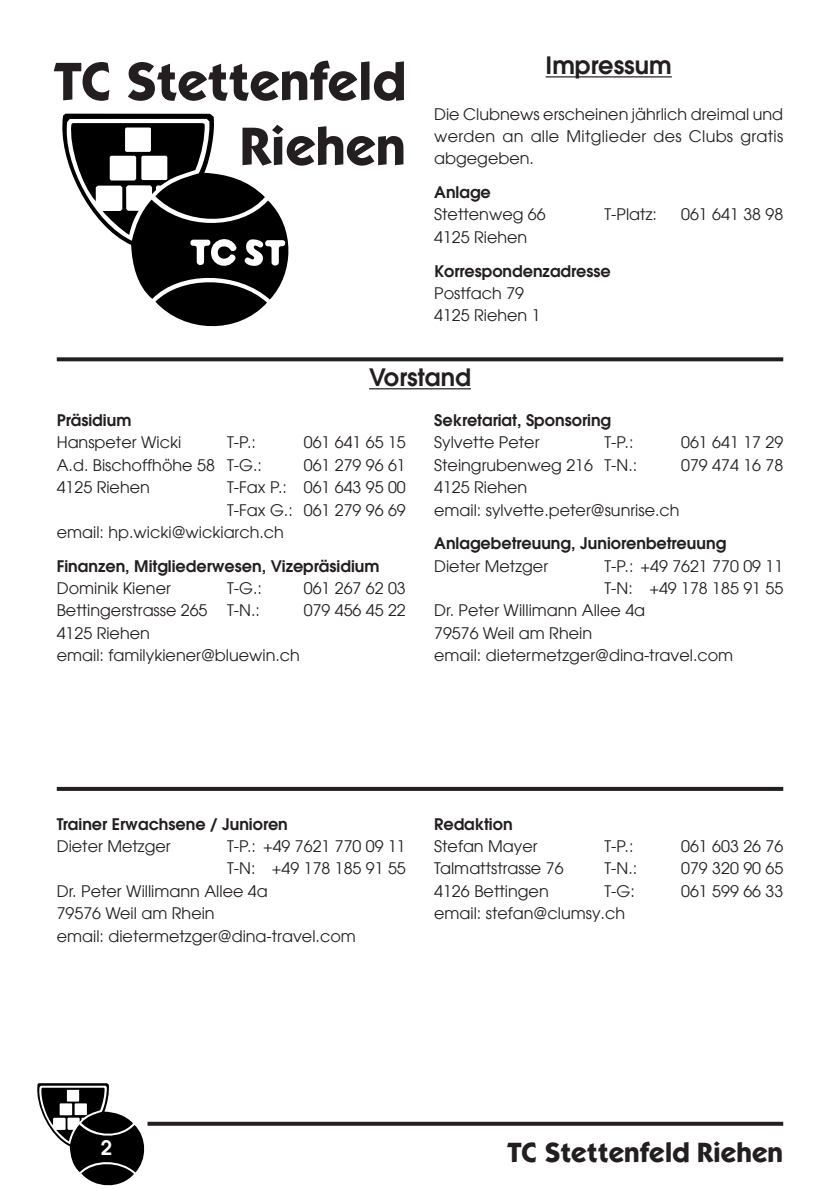
<style>
.page{position:relative;width:840px;height:1191px;background:#fff}
.page>*{position:absolute;margin:0;border:0;box-sizing:border-box;transform-origin:0 0}
.t1{font:700 54px "Itc Kabel LT";color:#231f20}
.t2{font:700 28px "Itc Kabel LT";color:#231f20}
.Impressum_Titel{font:600 24px "Avant Garde LT";color:#231f20}
.Seitennummer{font:600 20px "Avant Garde LT";color:#fff}
.Impressum_Adressen{font:16px "Avant Garde LT";color:#231f20}
.Impressum_Zwischenti{font:600 16px "Avant Garde LT";color:#231f20}
.Impressum_Haupttext{font:16px/22.4px "Avant Garde LT";letter-spacing:.02em;color:#231f20;text-align:justify}
</style>
<div class="page">
<svg style="left:62px;top:114px;width:227px;height:155px"></svg>
<svg style="left:69px;top:123px;width:217px;height:204px"></svg>
<hr style="left:545px;top:76px;width:126px;height:1px;background:#231f20">
<svg style="left:57px;top:357px;width:725px;height:4px;background:#353132"></svg>
<svg style="left:57px;top:787px;width:725px;height:4px;background:#272324"></svg>
<hr style="left:369px;top:388px;width:101px;height:1px;background:#231f20">
<svg style="left:37px;top:1083px;width:108px;height:103px"></svg>
<div style="left:122px;top:1142px;width:21px;height:16px;background:#000"></div>
<svg style="left:147px;top:1121px;width:635px;height:4px;background:#4d4a4b"></svg>
<p class="t1" style="left:54px;top:49px;width:353px">TC Stettenfeld</p>
<p class="t1" style="left:240px;top:113px;width:167px">Riehen</p>
<p class="Impressum_Titel" style="left:545px;top:50px;width:128px">Impressum</p>
<p class="Impressum_Haupttext" style="left:434px;top:102px;width:350px">Die Clubnews erscheinen jährlich dreimal und werden an alle Mitglieder des Clubs gratis abgegeben.</p>
<p class="Impressum_Zwischenti" style="left:434px;top:182px;width:58px">Anlage</p>
<p class="Impressum_Adressen" style="left:434px;top:205px;width:113px">Stettenweg 66</p>
<p class="Impressum_Adressen" style="left:604px;top:205px;width:54px">T-Platz:</p>
<p class="Impressum_Adressen" style="left:680px;top:205px;width:103px">061 641 38 98</p>
<p class="Impressum_Adressen" style="left:434px;top:227px;width:95px">4125 Riehen</p>
<p class="Impressum_Zwischenti" style="left:434px;top:260px;width:178px">Korrespondenzadresse</p>
<p class="Impressum_Adressen" style="left:434px;top:284px;width:91px">Postfach 79</p>
<p class="Impressum_Adressen" style="left:434px;top:306px;width:108px">4125 Riehen 1</p>
<p class="Impressum_Titel" style="left:369px;top:362px;width:103px">Vorstand</p>
<p class="Impressum_Zwischenti" style="left:57px;top:409px;width:76px">Präsidium</p>
<p class="Impressum_Adressen" style="left:57px;top:433px;width:126px">Hanspeter Wicki</p>
<p class="Impressum_Adressen" style="left:227px;top:433px;width:31px">T-P.:</p>
<p class="Impressum_Adressen" style="left:303px;top:433px;width:103px">061 641 65 15</p>
<p class="Impressum_Adressen" style="left:57px;top:455px;width:207px">A.d. Bischoffhöhe 58 T-G.:</p>
<p class="Impressum_Adressen" style="left:303px;top:455px;width:103px">061 279 96 61</p>
<p class="Impressum_Adressen" style="left:57px;top:478px;width:95px">4125 Riehen</p>
<p class="Impressum_Adressen" style="left:227px;top:478px;width:180px">T-Fax P.: 061 643 95 00</p>
<p class="Impressum_Adressen" style="left:227px;top:500px;width:180px">T-Fax G.: 061 279 96 69</p>
<p class="Impressum_Adressen" style="left:57px;top:522px;width:229px">email: hp.wicki@wickiarch.ch</p>
<p class="Impressum_Zwischenti" style="left:57px;top:555px;width:324px">Finanzen, Mitgliederwesen, Vizepräsidium</p>
<p class="Impressum_Adressen" style="left:57px;top:579px;width:116px">Dominik Kiener</p>
<p class="Impressum_Adressen" style="left:227px;top:579px;width:36px">T-G.:</p>
<p class="Impressum_Adressen" style="left:303px;top:579px;width:103px">061 267 62 03</p>
<p class="Impressum_Adressen" style="left:57px;top:601px;width:204px">Bettingerstrasse 265 T-N.:</p>
<p class="Impressum_Adressen" style="left:303px;top:601px;width:103px">079 456 45 22</p>
<p class="Impressum_Adressen" style="left:57px;top:623px;width:95px">4125 Riehen</p>
<p class="Impressum_Adressen" style="left:57px;top:646px;width:245px">email: familykiener@bluewin.ch</p>
<p class="Impressum_Zwischenti" style="left:434px;top:409px;width:178px">Sekretariat, Sponsoring</p>
<p class="Impressum_Adressen" style="left:434px;top:433px;width:107px">Sylvette Peter</p>
<p class="Impressum_Adressen" style="left:604px;top:433px;width:31px">T-P.:</p>
<p class="Impressum_Adressen" style="left:680px;top:433px;width:103px">061 641 17 29</p>
<p class="Impressum_Adressen" style="left:434px;top:455px;width:204px">Steingrubenweg 216 T-N.:</p>
<p class="Impressum_Adressen" style="left:680px;top:455px;width:103px">079 474 16 78</p>
<p class="Impressum_Adressen" style="left:434px;top:478px;width:95px">4125 Riehen</p>
<p class="Impressum_Adressen" style="left:434px;top:500px;width:247px">email: sylvette.peter@sunrise.ch</p>
<p class="Impressum_Zwischenti" style="left:434px;top:533px;width:293px">Anlagebetreuung, Juniorenbetreuung</p>
<p class="Impressum_Adressen" style="left:434px;top:556px;width:115px">Dieter Metzger</p>
<p class="Impressum_Adressen" style="left:604px;top:556px;width:180px">T-P.: +49 7621 770 09 11</p>
<p class="Impressum_Adressen" style="left:604px;top:579px;width:180px">T-N: +49 178 185 91 55</p>
<p class="Impressum_Adressen" style="left:434px;top:601px;width:212px">Dr. Peter Willimann Allee 4a</p>
<p class="Impressum_Adressen" style="left:434px;top:623px;width:159px">79576 Weil am Rhein</p>
<p class="Impressum_Adressen" style="left:434px;top:646px;width:300px">email: dietermetzger@dina-travel.com</p>
<p class="Impressum_Zwischenti" style="left:57px;top:813px;width:232px">Trainer Erwachsene / Junioren</p>
<p class="Impressum_Adressen" style="left:57px;top:836px;width:115px">Dieter Metzger</p>
<p class="Impressum_Adressen" style="left:227px;top:836px;width:180px">T-P.: +49 7621 770 09 11</p>
<p class="Impressum_Adressen" style="left:227px;top:859px;width:180px">T-N: +49 178 185 91 55</p>
<p class="Impressum_Adressen" style="left:57px;top:881px;width:212px">Dr. Peter Willimann Allee 4a</p>
<p class="Impressum_Adressen" style="left:57px;top:904px;width:159px">79576 Weil am Rhein</p>
<p class="Impressum_Adressen" style="left:57px;top:926px;width:300px">email: dietermetzger@dina-travel.com</p>
<p class="Impressum_Zwischenti" style="left:434px;top:813px;width:80px">Redaktion</p>
<p class="Impressum_Adressen" style="left:434px;top:836px;width:105px">Stefan Mayer</p>
<p class="Impressum_Adressen" style="left:604px;top:836px;width:31px">T-P.:</p>
<p class="Impressum_Adressen" style="left:680px;top:836px;width:103px">061 603 26 76</p>
<p class="Impressum_Adressen" style="left:434px;top:859px;width:131px">Talmattstrasse 76</p>
<p class="Impressum_Adressen" style="left:604px;top:859px;width:34px">T-N.:</p>
<p class="Impressum_Adressen" style="left:680px;top:859px;width:103px">079 320 90 65</p>
<p class="Impressum_Adressen" style="left:434px;top:881px;width:116px">4126 Bettingen</p>
<p class="Impressum_Adressen" style="left:604px;top:881px;width:32px">T-G:</p>
<p class="Impressum_Adressen" style="left:680px;top:881px;width:103px">061 599 66 33</p>
<p class="Impressum_Adressen" style="left:434px;top:904px;width:192px">email: stefan@clumsy.ch</p>
<p class="Seitennummer" style="left:101px;top:1134px;width:13px">2</p>
<p class="t2" style="left:507px;top:1135px;width:277px">TC Stettenfeld Riehen</p>
</div>
